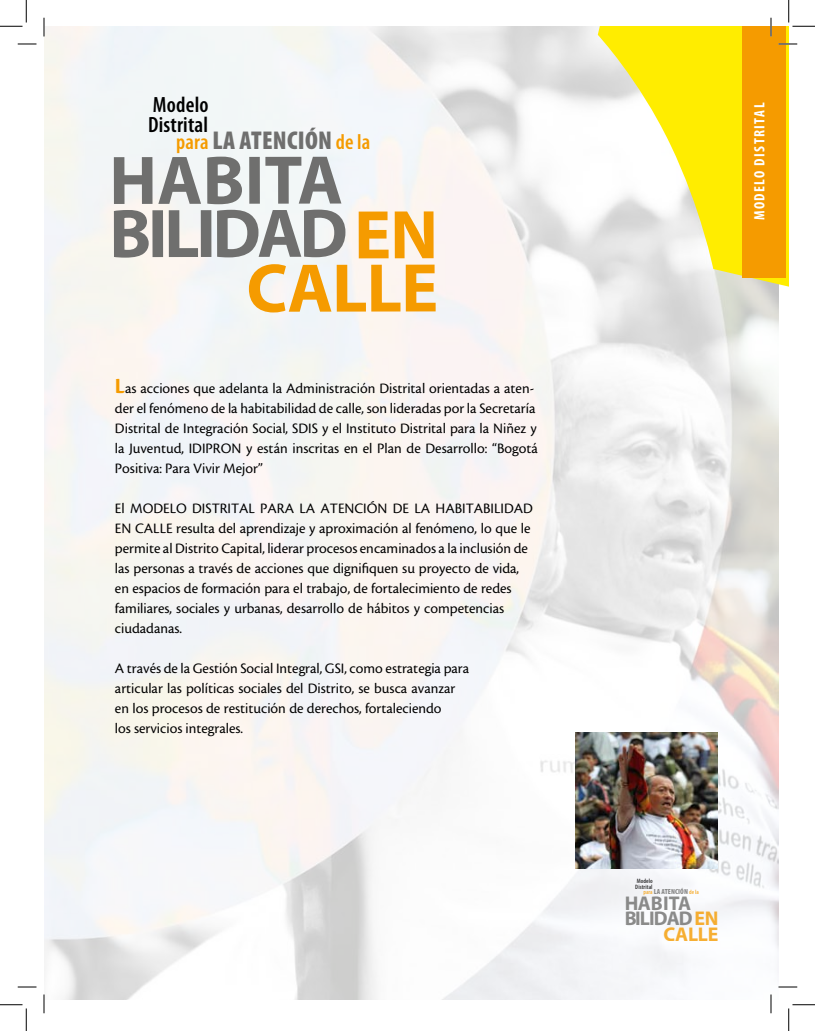
<style>
.page{position:relative;width:815px;height:1031px;background:#fff}
.page>*{position:absolute;margin:0;border:0;box-sizing:border-box;transform-origin:0 0}
.t1{font:700 69.38px/54.6px "Myriad";letter-spacing:-.035em;color:#6f6f6e;text-align:right}
.t2{font:700 69.38px "Myriad";letter-spacing:-.015em;color:#6f6f6e}
.t3{font:900 condensed 25.88px "Myriad Pro";letter-spacing:.01em;color:#6f6f6e}
.t4{font:600 condensed 22.12px/19.9px "Myriad Pro";letter-spacing:.01em;color:#000}
.t5{font:700 19.88px/15.6px "Myriad";letter-spacing:-.035em;color:#6f6f6e;text-align:right}
.t6{font:700 19.88px "Myriad";letter-spacing:-.015em;color:#6f6f6e}
.t7{font:15px/20px "Cronos MM";color:#000}
.t8{font:700 condensed 15px "Myriad Pro";letter-spacing:.095em;color:#fff}
.t9{font:900 condensed 7.38px "Myriad Pro";letter-spacing:.01em;color:#6f6f6e}
.t10{font:600 condensed 6.38px/5.6px "Myriad Pro";letter-spacing:.01em;color:#000}
.s1{font-weight:600;font-size:21.5px;color:#f59b00}
.s2{color:#f59b00}
.s3{font-size:22.5px;color:#f59b00}
.s4{font-weight:600;font-size:6.12px;color:#f59b00}
</style>
<div class="page">
<img style="left:44px;top:26px;width:734px;height:973px">
<svg style="left:597px;top:26px;width:191px;height:310px"></svg>
<img style="left:575px;top:732px;width:142px;height:136px">
<div style="left:742px;top:26px;width:44px;height:251px;background:#f59b00"></div>
<svg style="left:18px;top:43px;width:18px;height:2px"></svg>
<svg style="left:778px;top:43px;width:19px;height:2px"></svg>
<svg style="left:18px;top:986px;width:18px;height:1px"></svg>
<svg style="left:778px;top:986px;width:19px;height:1px"></svg>
<svg style="left:43px;top:18px;width:2px;height:18px"></svg>
<svg style="left:43px;top:994px;width:2px;height:19px"></svg>
<svg style="left:770px;top:18px;width:1px;height:18px"></svg>
<svg style="left:770px;top:994px;width:1px;height:19px"></svg>
<svg style="left:0;top:0;width:27px;height:27px"></svg>
<svg style="left:0;top:1004px;width:27px;height:26px"></svg>
<svg style="left:788px;top:0;width:26px;height:27px"></svg>
<svg style="left:788px;top:1004px;width:26px;height:26px"></svg>
<h3 class="t4" style="left:148px;top:94px;width:62px">Modelo<br>Distrital</h3>
<h2 class="t3" style="left:176px;top:124px;width:196px"><span class="s1">para</span> LA ATENCIÓN <span class="s1">de la</span></h2>
<h1 class="t2" style="left:109px;top:145px;width:235px">HABITA</h1>
<h1 class="t1" style="left:109px;top:209px;width:330px">BILIDAD<span class="s2">EN<br>CALLE</span></h1>
<p class="t7" style="left:115px;top:378px;width:424px"><span class="s3">L</span>as acciones que adelanta la Administración Distrital orientadas a aten&shy;der el fenómeno de la habitabilidad de calle, son lideradas por la Secretaría Distrital de Integración Social, SDIS y el Instituto Distrital para la Niñez y la Juventud, IDIPRON y están inscritas en el Plan de Desarrollo: “Bogotá Positiva: Para Vivir Mejor”</p>
<p class="t7" style="left:115px;top:498px;width:419px">El MODELO DISTRITAL PARA LA ATENCIÓN DE LA HABITABILIDAD EN CALLE resulta del aprendizaje y aproximación al fenómeno, lo que le permite al Distrito Capital, liderar procesos encaminados a la inclusión de las personas a través de acciones que dignifiquen su proyecto de vida, en espacios de formación para el trabajo, de fortalecimiento de redes familiares, sociales y urbanas, desarrollo de hábitos y competencias ciudadanas.</p>
<p class="t7" style="left:115px;top:658px;width:355px">A través de la Gestión Social Integral, GSI, como estrategia para articular las políticas sociales del Distrito, se busca avanzar en los procesos de restitución de derechos, fortaleciendo<br>los servicios integrales.</p>
<p class="t8" style="left:749px;top:220px;width:119px;rotate:-90deg">MODELO DISTRITAL</p>
<p class="t10" style="left:635px;top:878px;width:19px">Modelo<br>Distrital</p>
<p class="t9" style="left:643px;top:886px;width:57px"><span class="s4">para</span> LA ATENCIÓN <span class="s4">de la</span></p>
<h3 class="t6" style="left:624px;top:892px;width:69px">HABITA</h3>
<h3 class="t5" style="left:624px;top:911px;width:96px">BILIDAD<span class="s2">EN<br>CALLE</span></h3>
</div>
